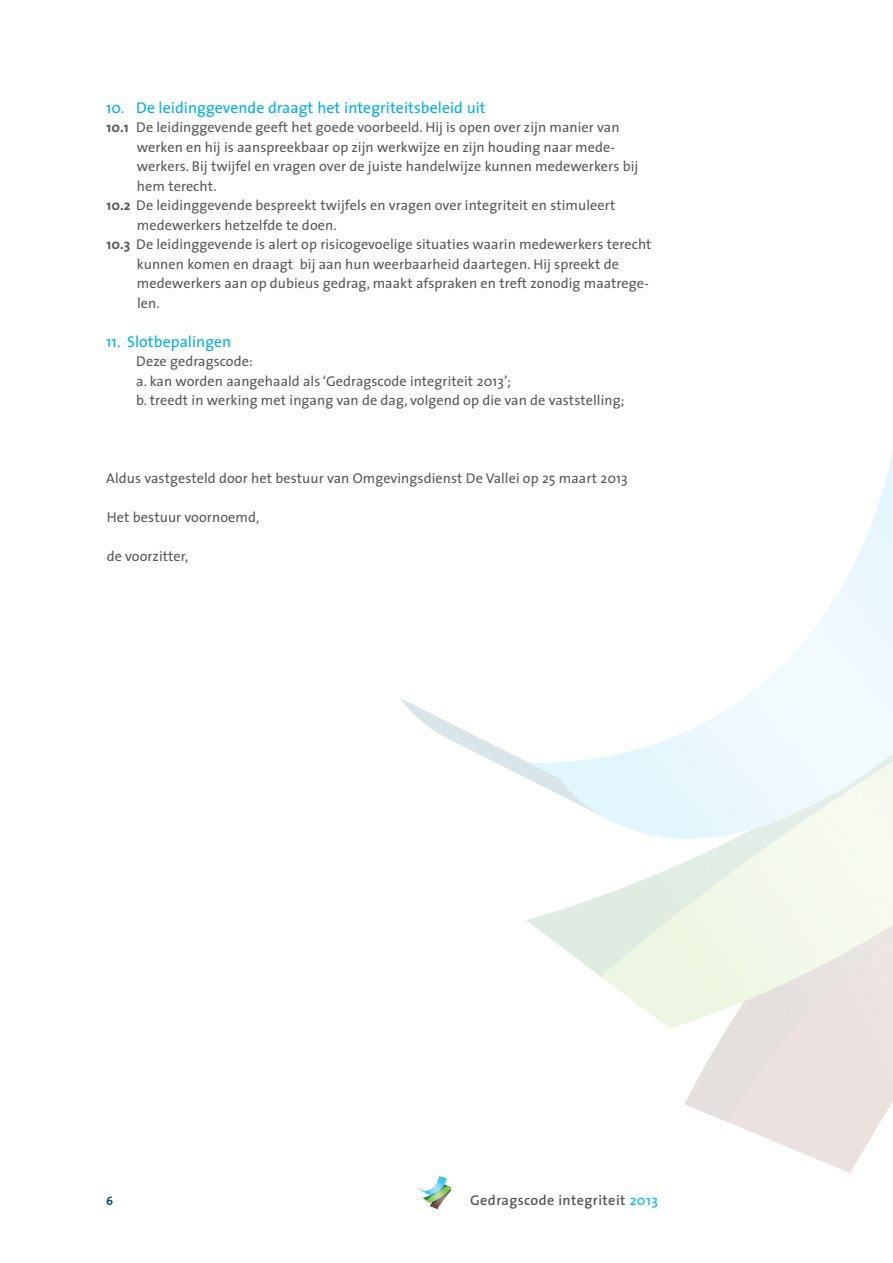
<style>
.page{position:relative;width:893px;height:1263px;background:#fff}
.page>*{position:absolute;margin:0;border:0;box-sizing:border-box;transform-origin:0 0}
.tussenkop_2{font:15.75px "The Sans";letter-spacing:.005em;color:#00aeef}
.plat{font:14.25px/19.5px "The Sans";letter-spacing:.005em;color:#57585a}
.t1{font:600 14.25px "The Sans";letter-spacing:.03em;color:#57585a}
.t2{font:700 12px "The Sans";color:#005767}
.s1{font-weight:700}
.s2{color:#15c0f2}
</style>
<div class="page">
<svg style="left:728px;top:1122px;width:130px;height:51px"></svg>
<img style="left:802px;top:1122px;width:78px;height:38px">
<svg style="left:400px;top:698px;width:128px;height:81px"></svg>
<svg style="left:701px;top:839px;width:192px;height:16px;fill:#f5f9ef"></svg>
<svg style="left:418px;top:1178px;width:33px;height:31px"></svg>
<img style="left:423px;top:1176px;width:23px;height:18px">
<p class="tussenkop_2" style="left:106px;top:94px;width:381px">10. De leidinggevende draagt het integriteitsbeleid uit</p>
<p class="plat" style="left:137px;top:117px;width:503px;text-indent:-30px"><span class="s1">10.1</span> De leidinggevende geeft het goede voorbeeld. Hij is open over zijn manier van werken en hij is aanspreekbaar op zijn werkwijze en zijn houding naar mede&shy;werkers. Bij twijfel en vragen over de juiste handelwijze kunnen medewerkers bij hem terecht.</p>
<p class="plat" style="left:137px;top:195px;width:480px;text-indent:-30px"><span class="s1">10.2</span> De leidinggevende bespreekt twijfels en vragen over integriteit en stimuleert medewerkers hetzelfde te doen.</p>
<p class="plat" style="left:137px;top:234px;width:516px;text-indent:-30px"><span class="s1">10.3</span> De leidinggevende is alert op risicogevoelige situaties waarin medewerkers terecht kunnen komen en draagt bij aan hun weerbaarheid daartegen. Hij spreekt de medewerkers aan op dubieus gedrag, maakt afspraken en treft zonodig maatrege&shy;len.</p>
<p class="tussenkop_2" style="left:106px;top:328px;width:127px">11. Slotbepalingen</p>
<p class="plat" style="left:136px;top:351px;width:118px">Deze gedragscode:</p>
<p class="plat" style="left:136px;top:370px;width:376px">a. kan worden aangehaald als ‘Gedragscode integriteit 2013’;</p>
<p class="plat" style="left:136px;top:390px;width:490px">b. treedt in werking met ingang van de dag, volgend op die van de vaststelling;</p>
<p class="plat" style="left:106px;top:468px;width:523px">Aldus vastgesteld door het bestuur van Omgevingsdienst De Vallei op 25 maart 2013</p>
<p class="plat" style="left:107px;top:507px;width:154px">Het bestuur voornoemd,</p>
<p class="plat" style="left:107px;top:546px;width:83px">de voorzitter,</p>
<p class="t2" style="left:106px;top:1190px;width:8px">6</p>
<p class="t1" style="left:470px;top:1188px;width:189px">Gedragscode integriteit <span class="s2">2013</span></p>
</div>
